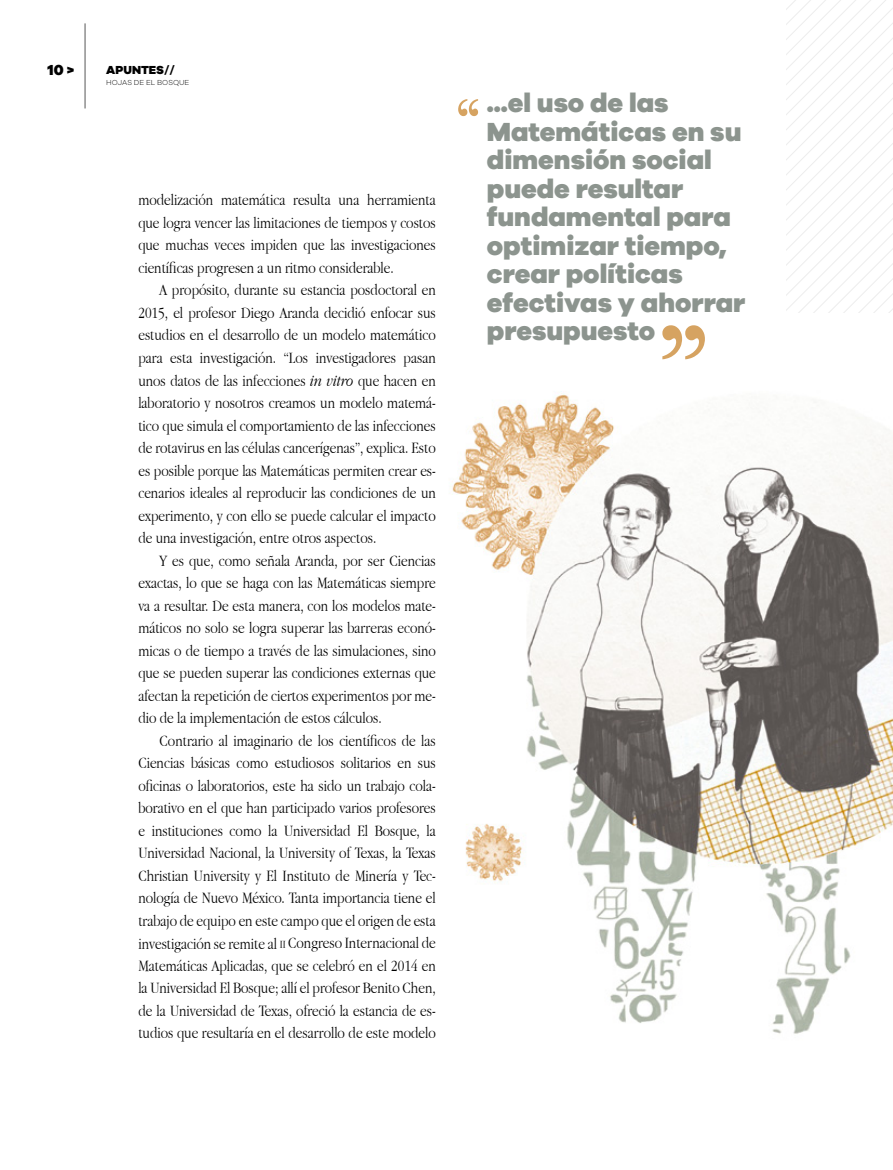
<style>
.page{position:relative;width:893px;height:1170px;background:#fff}
.page>*{position:absolute;margin:0;border:0;box-sizing:border-box;transform-origin:0 0}
.t1{font:800 27px/28.5px "Galano Grotesque";color:#8c948e}
.t2{font:300 16.5px/22.5px "Apple Garamond";color:#000;text-align:justify}
.t3{font:800 15px "Galano Grotesque";color:#000}
.t4{font:800 12px "Galano Grotesque";color:#000}
.t5{font:300 7.5px "Galano Grotesque";color:#000}
.s1{font-style:italic}
.s2{font-size:11.55px}
</style>
<div class="page">
<svg style="left:787px;top:0;width:106px;height:313px"></svg>
<img style="left:450px;top:359px;width:443px;height:675px">
<hr style="left:85px;top:23px;width:1px;height:85px;background:#575756">
<svg style="left:458px;top:99px;width:20px;height:17px"></svg>
<svg style="left:662px;top:325px;width:43px;height:34px"></svg>
<p class="t3" style="left:48px;top:60px;width:28px">10 &gt;</p>
<p class="t4" style="left:106px;top:62px;width:70px">APUNTES//</p>
<p class="t5" style="left:106px;top:78px;width:85px">HOJAS DE EL BOSQUE</p>
<p class="t2" style="left:138px;top:188px;width:299px">modelización matemática resulta una herramienta que logra vencer las limitaciones de tiempos y costos que muchas veces impiden que las investigaciones científicas progresen a un ritmo considerable.</p>
<p class="t2" style="left:138px;top:278px;width:299px;text-indent:21px">A propósito, durante su estancia posdoctoral en 2015, el profesor Diego Aranda decidió enfocar sus estudios en el desarrollo de un modelo matemático para esta investigación. “Los investigadores pasan unos datos de las infecciones <span class="s1">in vitro</span> que hacen en laboratorio y nosotros creamos un modelo matemá&shy;tico que simula el comportamiento de las infecciones de rotavirus en las células cancerígenas”, explica. Esto es posible porque las Matemáticas permiten crear es&shy;cenarios ideales al reproducir las condiciones de un experimento, y con ello se puede calcular el impacto de una investigación, entre otros aspectos.</p>
<p class="t2" style="left:138px;top:549px;width:299px;text-indent:21px">Y es que, como señala Aranda, por ser Ciencias exactas, lo que se haga con las Matemáticas siempre va a resultar. De esta manera, con los modelos mate&shy;máticos no solo se logra superar las barreras econó&shy;micas o de tiempo a través de las simulaciones, sino que se pueden superar las condiciones externas que afectan la repetición de ciertos experimentos por me&shy;dio de la implementación de estos cálculos.</p>
<p class="t2" style="left:138px;top:729px;width:299px;text-indent:21px">Contrario al imaginario de los científicos de las Ciencias básicas como estudiosos solitarios en sus oficinas o laboratorios, este ha sido un trabajo cola&shy;borativo en el que han participado varios profesores e instituciones como la Universidad El Bosque, la Universidad Nacional, la University of Texas, la Texas Christian University y El Instituto de Minería y Tec&shy;nología de Nuevo México. Tanta importancia tiene el trabajo de equipo en este campo que el origen de esta investigación se remite al <span class="s2">ii</span> Congreso Internacional de Matemáticas Aplicadas, que se celebró en el 2014 en la Universidad El Bosque; allí el profesor Benito Chen, de la Universidad de Texas, ofreció la estancia de es&shy;tudios que resultaría en el desarrollo de este modelo</p>
<h1 class="t1" style="left:487px;top:88px;width:260px">...el uso de las<br>Matemáticas en su dimensión social puede resultar fundamental para optimizar tiempo, crear políticas efectivas y ahorrar presupuesto</h1>
</div>
